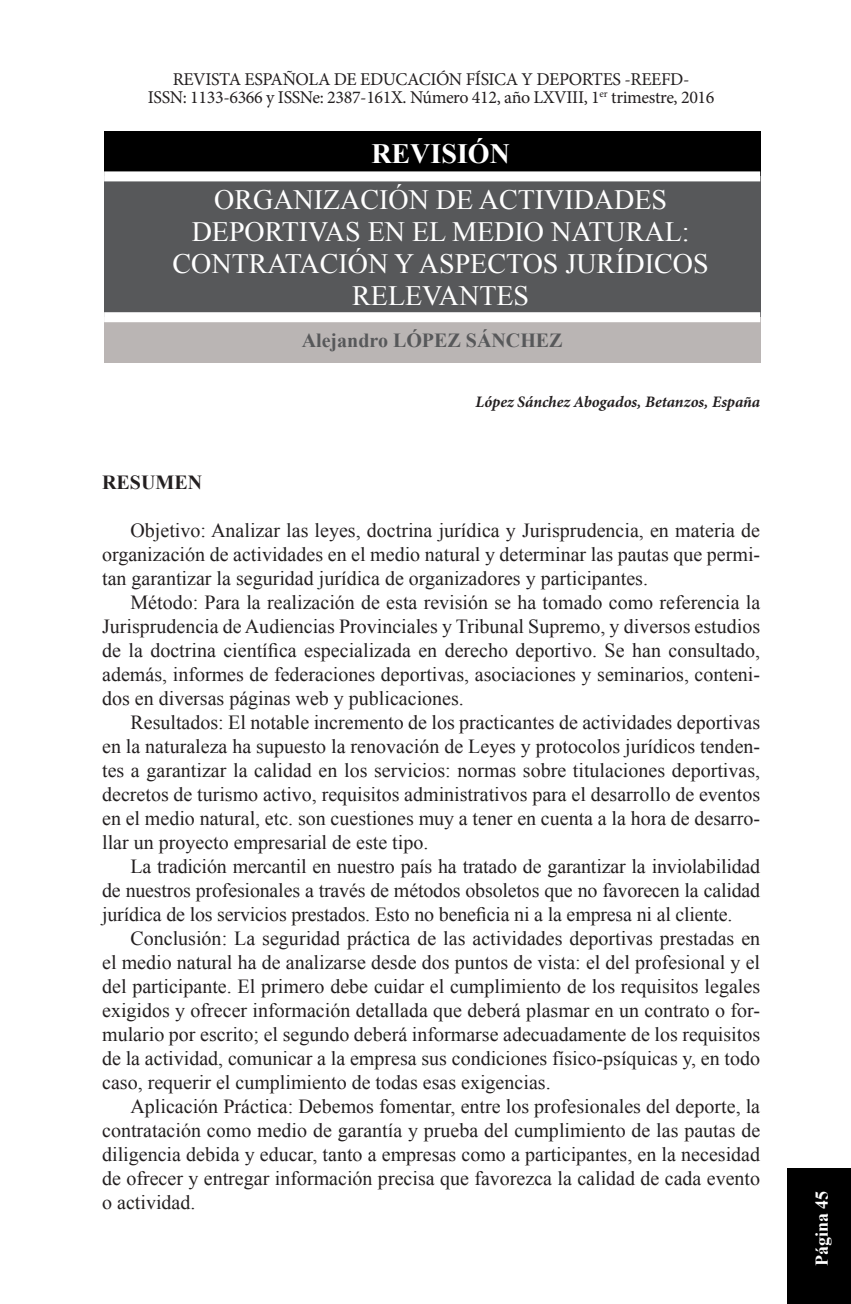
<style>
.page{position:relative;width:851px;height:1304px;background:#fff}
.page>*{position:absolute;margin:0;border:0;box-sizing:border-box;transform-origin:0 0}
.Tit1{font:28px/32px "Times New Roman";color:#fff;text-align:center}
.Tit1-2{font:700 28px "Times New Roman";color:#fff}
.Txt{font:20px/24px "Times New Roman";color:#231f20;text-align:justify}
.Txt-2{font:700 20px "Times New Roman";color:#57585a}
.Txt0{font:700 20px "Times New Roman";color:#231f20}
.t1{font:18px/18px "Minion Pro";letter-spacing:-.02em;color:#231f20;text-align:center}
.t2{font:700 18px "Times New Roman";color:#fff}
.t3{font:italic 700 16px "Minion Pro";color:#231f20}
</style>
<div class="page">
<div style="left:786px;top:1168px;width:64px;height:136px;background:#000"></div>
<div style="left:104px;top:131px;width:656px;height:45px;background:#000"></div>
<div style="left:104px;top:176px;width:656px;height:141px;background:#57585a"></div>
<div style="left:104px;top:317px;width:656px;height:46px;background:#bab5b4"></div>
<div style="left:104px;top:171px;width:656px;height:10px;background:#fff"></div>
<div style="left:104px;top:312px;width:656px;height:10px;background:#fff"></div>
<p class="t1" style="left:148px;top:70px;width:568px">REVISTA ESPAÑOLA DE EDUCACIÓN FÍSICA Y DEPORTES -REEFD-<br>ISSN: 1133-6366 y ISSNe: 2387-161X. Número 412, año LXVIII, 1<sup>er</sup> trimestre, 2016</p>
<p class="Tit1-2" style="left:371px;top:135px;width:140px">REVISIÓN</p>
<p class="Tit1" style="left:172px;top:183px;width:537px">ORGANIZACIÓN DE ACTIVIDADES<br>DEPORTIVAS EN EL MEDIO NATURAL:<br>CONTRATACIÓN Y ASPECTOS JURÍDICOS<br>RELEVANTES</p>
<p class="Txt-2" style="left:301px;top:326px;width:262px">Alejandro LÓPEZ SÁNCHEZ</p>
<p class="t3" style="left:475px;top:391px;width:286px">López Sánchez Abogados, Betanzos, España</p>
<p class="Txt0" style="left:102px;top:468px;width:102px">RESUMEN</p>
<p class="Txt" style="left:102px;top:518px;width:659px;text-indent:28px">Objetivo: Analizar las leyes, doctrina jurídica y Jurisprudencia, en materia de organización de actividades en el medio natural y determinar las pautas que permi&shy;tan garantizar la seguridad jurídica de organizadores y participantes.</p>
<p class="Txt" style="left:102px;top:590px;width:659px;text-indent:28px">Método: Para la realización de esta revisión se ha tomado como referencia la Jurisprudencia de Audiencias Provinciales y Tribunal Supremo, y diversos estudios de la doctrina científica especializada en derecho deportivo. Se han consultado, además, informes de federaciones deportivas, asociaciones y seminarios, conteni&shy;dos en diversas páginas web y publicaciones.</p>
<p class="Txt" style="left:102px;top:710px;width:659px;text-indent:28px">Resultados: El notable incremento de los practicantes de actividades deportivas en la naturaleza ha supuesto la renovación de Leyes y protocolos jurídicos tenden&shy;tes a garantizar la calidad en los servicios: normas sobre titulaciones deportivas, decretos de turismo activo, requisitos administrativos para el desarrollo de eventos en el medio natural, etc. son cuestiones muy a tener en cuenta a la hora de desarro&shy;llar un proyecto empresarial de este tipo.</p>
<p class="Txt" style="left:102px;top:854px;width:659px;text-indent:28px">La tradición mercantil en nuestro país ha tratado de garantizar la inviolabilidad de nuestros profesionales a través de métodos obsoletos que no favorecen la calidad jurídica de los servicios prestados. Esto no beneficia ni a la empresa ni al cliente.</p>
<p class="Txt" style="left:102px;top:926px;width:659px;text-indent:28px">Conclusión: La seguridad práctica de las actividades deportivas prestadas en el medio natural ha de analizarse desde dos puntos de vista: el del profesional y el del participante. El primero debe cuidar el cumplimiento de los requisitos legales exigidos y ofrecer información detallada que deberá plasmar en un contrato o for&shy;mulario por escrito; el segundo deberá informarse adecuadamente de los requisitos de la actividad, comunicar a la empresa sus condiciones físico-psíquicas y, en todo caso, requerir el cumplimiento de todas esas exigencias.</p>
<p class="Txt" style="left:102px;top:1094px;width:659px;text-indent:28px">Aplicación Práctica: Debemos fomentar, entre los profesionales del deporte, la contratación como medio de garantía y prueba del cumplimiento de las pautas de diligencia debida y educar, tanto a empresas como a participantes, en la necesidad de ofrecer y entregar información precisa que favorezca la calidad de cada evento o actividad.</p>
<p class="t2" style="left:809px;top:1266px;width:77px;rotate:-90deg">Página 45</p>
</div>
